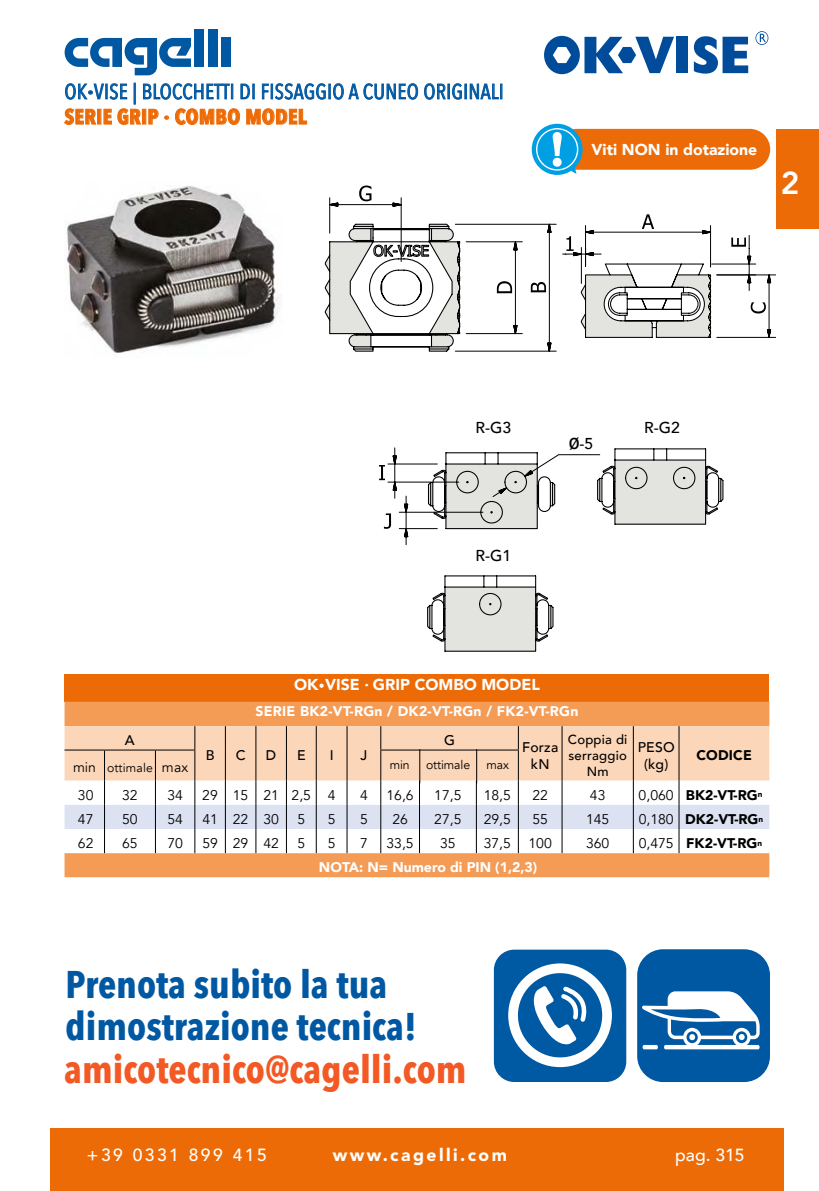
<style>
.page{position:relative;width:819px;height:1191px;background:#fff}
.page>*{position:absolute;margin:0;border:0;box-sizing:border-box;transform-origin:0 0}
.t1{font:700 38.5px/42px "Avenir Next Condensed";color:#0058a2}
.t2{font:700 38.5px "Avenir Next Condensed";color:#f25924}
.t3{font:800 31.5px "Avenir";color:#fff}
.t4{font:21px/25.2px "Avenir Next Condensed";letter-spacing:.02em;color:#0058a2}
.t5{font:900 17.5px "Avenir LT Std";letter-spacing:.14em;color:#fff}
.t6{font:500 17.5px "Avenir LT Std";letter-spacing:.14em;color:#fff}
.t7{font:500 17.5px "Avenir";color:#fff}
.t8{font:900 15.75px "Avenir";color:#fff}
.t9{font:500 15.75px "Avenir";color:#000}
.t10{font:14px "Avenir";color:#000}
.t11{font:900 14px "Avenir";color:#000}
.t12{font:900 14px "Avenir";letter-spacing:.02em;color:#fff}
.t13{font:900 14px "Avenir";color:#fff}
.t14{font:500 14px/16.8px "Avenir";letter-spacing:.015em;color:#000;text-align:center}
.t15{font:500 13.12px/15.8px "Avenir";letter-spacing:.015em;color:#000;text-align:center}
.t16{font:12.25px "Avenir";letter-spacing:.01em;color:#000}
.t17{font:12.25px "Avenir";letter-spacing:-.01em;color:#000}
.s1{font-family:"Roboto";font-weight:900}
.s2{font-weight:700;color:#ed6b06}
.s3{font-family:"Roboto";font-weight:900;color:#ed6b06}
.s4{font-family:"Roboto"}
.s5{font-family:"PF Din Display Pro";font-weight:400}
.s6{font-size:14px}
.s7{font-weight:400}
</style>
<div class="page">
<div style="left:50px;top:1129px;width:734px;height:62px;background:#ed6b06"></div>
<div style="left:194px;top:29px;width:10px;height:38px;background:#0058a2"></div>
<div style="left:208px;top:29px;width:9px;height:38px;background:#0058a2"></div>
<div style="left:776px;top:129px;width:43px;height:99px;background:#ed6b06"></div>
<div style="left:637px;top:949px;width:133px;height:133px;background:#0058a2;border-radius:26px"></div>
<svg style="left:642px;top:991px;width:117px;height:58px"></svg>
<div style="left:328px;top:84px;width:3px;height:15px;border:1px solid #0058a2"></div>
<svg style="left:333px;top:83px;width:129px;height:17px"></svg>
<div style="left:464px;top:84px;width:3px;height:15px;border:1px solid #0058a2"></div>
<svg style="left:469px;top:83px;width:33px;height:17px"></svg>
<svg style="left:64px;top:38px;width:262px;height:87px"></svg>
<div style="left:675px;top:37px;width:12px;height:36px;background:#004c9b"></div>
<svg style="left:693px;top:36px;width:55px;height:38px"></svg>
<svg style="left:544px;top:36px;width:130px;height:38px"></svg>
<svg style="left:755px;top:31px;width:13px;height:14px"></svg>
<div style="left:557px;top:130px;width:212px;height:39px;background:#ed6b06;border-radius:20px"></div>
<div style="left:556px;top:129px;width:214px;height:41px;border:2px solid #ed6b06;border-radius:20px"></div>
<svg style="left:531px;top:124px;width:51px;height:51px"></svg>
<div style="left:536px;top:128px;width:42px;height:43px;border:1px solid #fff;border-radius:50%"></div>
<svg style="left:324px;top:185px;width:232px;height:167px"></svg>
<svg style="left:562px;top:214px;width:214px;height:124px"></svg>
<div style="left:64px;top:674px;width:705px;height:27px;background:#ed6b06"></div>
<div style="left:64px;top:701px;width:705px;height:176px;background:#f49b56"></div>
<svg style="left:64px;top:726px;width:705px;height:127px"></svg>
<hr style="left:104px;top:750px;width:1px;height:30px;background:#000">
<hr style="left:155px;top:750px;width:1px;height:30px;background:#000">
<hr style="left:194px;top:750px;width:1px;height:30px;background:#000">
<hr style="left:225px;top:750px;width:1px;height:30px;background:#000">
<hr style="left:255px;top:750px;width:1px;height:30px;background:#000">
<hr style="left:286px;top:750px;width:1px;height:30px;background:#000">
<hr style="left:316px;top:750px;width:1px;height:30px;background:#000">
<hr style="left:346px;top:750px;width:1px;height:30px;background:#000">
<hr style="left:380px;top:750px;width:1px;height:30px;background:#000">
<hr style="left:561px;top:750px;width:1px;height:30px;background:#000">
<hr style="left:633px;top:750px;width:1px;height:30px;background:#000">
<hr style="left:678px;top:750px;width:1px;height:30px;background:#000">
<hr style="left:64px;top:749px;width:40px;height:1px;background:#000">
<hr style="left:104px;top:749px;width:51px;height:1px;background:#000">
<hr style="left:155px;top:749px;width:40px;height:1px;background:#000">
<hr style="left:380px;top:749px;width:39px;height:1px;background:#000">
<hr style="left:419px;top:749px;width:57px;height:1px;background:#000">
<hr style="left:476px;top:749px;width:43px;height:1px;background:#000">
<hr style="left:419px;top:749px;width:1px;height:34px;background:#000">
<hr style="left:476px;top:749px;width:1px;height:34px;background:#000">
<img style="left:66px;top:185px;width:214px;height:168px">
<svg style="left:427px;top:575px;width:127px;height:77px"></svg>
<svg style="left:379px;top:447px;width:345px;height:99px"></svg>
<div style="left:475px;top:541px;width:45px;height:24px;background:#fff"></div>
<div style="left:565px;top:432px;width:39px;height:19px;background:#fff"></div>
<div style="left:494px;top:949px;width:132px;height:133px;background:#0059a3;border-radius:20px"></div>
<svg style="left:508px;top:963px;width:104px;height:104px"></svg>
<h3 class="t4" style="left:64px;top:78px;width:440px">OK<span class="s1">‧</span>VISE | BLOCCHETTI DI FISSAGGIO A CUNEO ORIGINALI<br><span class="s2">SERIE GRIP</span> <span class="s3">‧</span> <span class="s2">COMBO MODEL</span></h3>
<p class="t8" style="left:591px;top:136px;width:167px">Viti NON in dotazione</p>
<h2 class="t3" style="left:780px;top:159px;width:20px">2</h2>
<p class="t9" style="left:475px;top:414px;width:37px">R-G3</p>
<p class="t9" style="left:644px;top:414px;width:37px">R-G2</p>
<p class="t9" style="left:475px;top:542px;width:37px">R-G1</p>
<p class="t9" style="left:568px;top:430px;width:26px"><span class="s4">Ø</span>-5</p>
<p class="t8" style="left:294px;top:671px;width:247px">OK<span class="s5">•</span>VISE <span class="s4">‧</span> GRIP COMBO MODEL</p>
<p class="t12" style="left:255px;top:699px;width:324px">SERIE BK2-VT-RGn / DK2-VT-RGn / FK2-VT-RGn</p>
<p class="t14" style="left:522px;top:738px;width:38px">Forza kN</p>
<p class="t15" style="left:568px;top:731px;width:61px">Coppia di serraggio<br>Nm</p>
<p class="t14" style="left:637px;top:738px;width:38px">PESO (kg)</p>
<p class="t11" style="left:696px;top:743px;width:57px">CODICE</p>
<p class="t14" style="left:444px;top:731px;width:12px">G</p>
<p class="t14" style="left:125px;top:731px;width:11px">A</p>
<p class="t14" style="left:206px;top:746px;width:10px">B</p>
<p class="t14" style="left:236px;top:746px;width:11px">C</p>
<p class="t14" style="left:266px;top:746px;width:12px">D</p>
<p class="t14" style="left:297px;top:746px;width:10px">E</p>
<p class="t14" style="left:330px;top:746px;width:5px">I</p>
<p class="t14" style="left:360px;top:746px;width:8px">J</p>
<p class="t17" style="left:390px;top:757px;width:21px">min</p>
<p class="t17" style="left:426px;top:757px;width:46px">ottimale</p>
<p class="t17" style="left:486px;top:757px;width:24px">max</p>
<p class="t16" style="left:73px;top:760px;width:117px"><span class="s6">min</span> ottimale <span class="s6">max</span></p>
<p class="t10" style="left:78px;top:786px;width:17px">30</p>
<p class="t10" style="left:122px;top:786px;width:17px">32</p>
<p class="t10" style="left:167px;top:786px;width:17px">34</p>
<p class="t10" style="left:202px;top:786px;width:135px">29 15 21 2,5 4</p>
<p class="t10" style="left:360px;top:786px;width:9px">4</p>
<p class="t10" style="left:386px;top:786px;width:29px">16,6</p>
<p class="t10" style="left:434px;top:786px;width:29px">17,5</p>
<p class="t10" style="left:483px;top:786px;width:29px">18,5</p>
<p class="t10" style="left:532px;top:786px;width:17px">22</p>
<p class="t10" style="left:590px;top:786px;width:17px">43</p>
<p class="t11" style="left:638px;top:783px;width:125px"><span class="s7">0,060</span> BK2-VT-RG<sup>n</sup></p>
<p class="t10" style="left:78px;top:810px;width:17px">47</p>
<p class="t10" style="left:122px;top:810px;width:17px">50</p>
<p class="t10" style="left:167px;top:810px;width:17px">54</p>
<p class="t10" style="left:202px;top:810px;width:78px">41 22 30</p>
<p class="t10" style="left:297px;top:810px;width:9px">5</p>
<p class="t10" style="left:328px;top:810px;width:9px">5</p>
<p class="t10" style="left:360px;top:810px;width:9px">5</p>
<p class="t10" style="left:392px;top:810px;width:17px">26</p>
<p class="t10" style="left:434px;top:810px;width:29px">27,5</p>
<p class="t10" style="left:483px;top:810px;width:29px">29,5</p>
<p class="t10" style="left:532px;top:810px;width:17px">55</p>
<p class="t10" style="left:586px;top:810px;width:25px">145</p>
<p class="t11" style="left:638px;top:807px;width:126px"><span class="s7">0,180</span> DK2-VT-RG<sup>n</sup></p>
<p class="t10" style="left:78px;top:835px;width:17px">62</p>
<p class="t10" style="left:122px;top:835px;width:17px">65</p>
<p class="t10" style="left:167px;top:835px;width:17px">70</p>
<p class="t10" style="left:202px;top:835px;width:78px">59 29 42</p>
<p class="t10" style="left:297px;top:835px;width:9px">5</p>
<p class="t10" style="left:328px;top:835px;width:9px">5</p>
<p class="t10" style="left:360px;top:835px;width:9px">7</p>
<p class="t10" style="left:386px;top:835px;width:29px">33,5</p>
<p class="t10" style="left:440px;top:835px;width:17px">35</p>
<p class="t10" style="left:483px;top:835px;width:29px">37,5</p>
<p class="t10" style="left:528px;top:835px;width:25px">100</p>
<p class="t10" style="left:586px;top:835px;width:25px">360</p>
<p class="t11" style="left:638px;top:831px;width:125px"><span class="s7">0,475</span> FK2-VT-RG<sup>n</sup></p>
<p class="t13" style="left:319px;top:855px;width:220px">NOTA: N= Numero di PIN (1,2,3)</p>
<h1 class="t1" style="left:66px;top:963px;width:352px">Prenota subito la tua dimostrazione tecnica!</h1>
<h1 class="t2" style="left:64px;top:1046px;width:404px">amicotecnico@cagelli.com</h1>
<p class="t6" style="left:87px;top:1145px;width:181px">+39 0331 899 415</p>
<p class="t5" style="left:333px;top:1144px;width:175px">www.cagelli.com</p>
<p class="t7" style="left:675px;top:1140px;width:71px">pag. 315</p>
</div>
